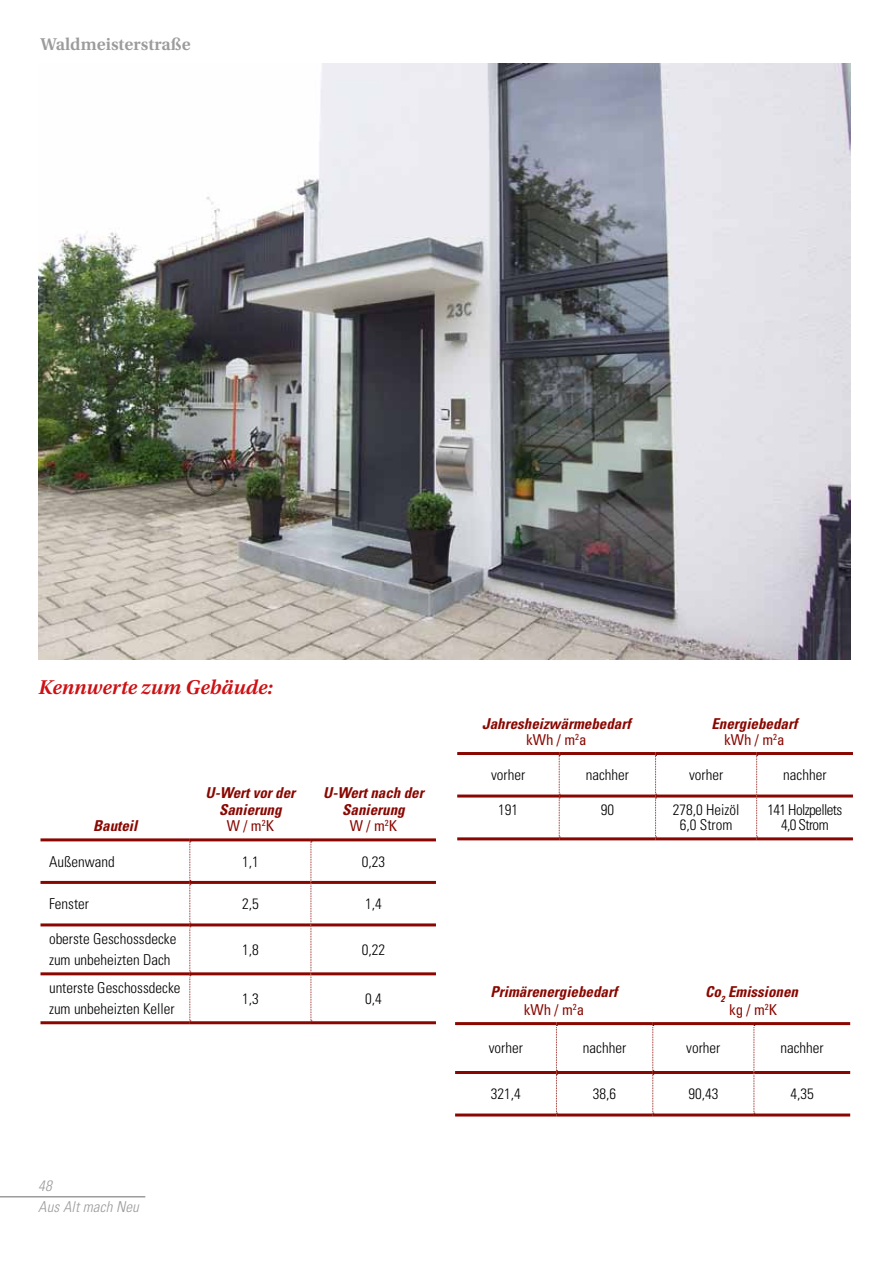
<style>
.page{position:relative;width:893px;height:1263px;background:#fff}
.page>*{position:absolute;margin:0;border:0;box-sizing:border-box;transform-origin:0 0}
.t1{font:italic 600 21px "Utopia Std";color:#cd1013}
.t2{font:600 18px "Utopia Std";color:#9c9c9d}
.t3{font:300 condensed 15px/21px "Univers";color:#000}
.t4{font:italic 700 condensed 15px "Univers";color:#890700}
.t5{font:condensed 15px "Univers";color:#890700}
.t6{font:italic 300 condensed 15px/21.3px "Univers";letter-spacing:.01em;color:#9c9c9d}
.t7{font:300 condensed 15px "Univers";letter-spacing:-.04em;color:#000}
</style>
<div class="page">
<hr style="left:0;top:1196px;width:145px;height:1px;background:#9c9c9d">
<img style="left:38px;top:64px;width:812px;height:595px">
<hr style="left:457px;top:752px;width:102px;height:3px;background:#890700">
<hr style="left:559px;top:752px;width:97px;height:3px;background:#890700">
<hr style="left:656px;top:752px;width:101px;height:3px;background:#890700">
<hr style="left:757px;top:752px;width:96px;height:3px;background:#890700">
<svg style="left:559px;top:755px;width:1px;height:82px"></svg>
<svg style="left:655px;top:755px;width:2px;height:82px"></svg>
<hr style="left:457px;top:794px;width:102px;height:3px;background:#890700">
<hr style="left:559px;top:794px;width:97px;height:3px;background:#890700">
<hr style="left:656px;top:794px;width:100px;height:3px;background:#890700">
<hr style="left:757px;top:794px;width:96px;height:3px;background:#890700">
<hr style="left:457px;top:837px;width:102px;height:3px;background:#890700">
<hr style="left:559px;top:837px;width:97px;height:3px;background:#890700">
<hr style="left:656px;top:837px;width:101px;height:3px;background:#890700">
<hr style="left:757px;top:837px;width:96px;height:3px;background:#890700">
<svg style="left:756px;top:755px;width:2px;height:83px"></svg>
<hr style="left:455px;top:1022px;width:101px;height:3px;background:#890700">
<hr style="left:556px;top:1022px;width:97px;height:3px;background:#890700">
<hr style="left:653px;top:1022px;width:101px;height:3px;background:#890700">
<hr style="left:754px;top:1022px;width:96px;height:3px;background:#890700">
<svg style="left:556px;top:1025px;width:1px;height:88px"></svg>
<svg style="left:652px;top:1025px;width:2px;height:88px"></svg>
<hr style="left:455px;top:1071px;width:101px;height:3px;background:#890700">
<hr style="left:556px;top:1071px;width:97px;height:3px;background:#890700">
<hr style="left:653px;top:1071px;width:101px;height:3px;background:#890700">
<hr style="left:754px;top:1071px;width:96px;height:3px;background:#890700">
<hr style="left:455px;top:1113px;width:101px;height:3px;background:#890700">
<hr style="left:556px;top:1113px;width:97px;height:3px;background:#890700">
<hr style="left:653px;top:1113px;width:101px;height:3px;background:#890700">
<hr style="left:754px;top:1113px;width:96px;height:3px;background:#890700">
<svg style="left:754px;top:1025px;width:1px;height:89px"></svg>
<hr style="left:40px;top:838px;width:150px;height:3px;background:#890700">
<hr style="left:190px;top:838px;width:121px;height:3px;background:#890700">
<hr style="left:311px;top:838px;width:125px;height:3px;background:#890700">
<svg style="left:189px;top:841px;width:2px;height:180px"></svg>
<hr style="left:40px;top:881px;width:150px;height:3px;background:#890700">
<hr style="left:190px;top:881px;width:121px;height:3px;background:#890700">
<hr style="left:311px;top:881px;width:125px;height:3px;background:#890700">
<hr style="left:40px;top:923px;width:150px;height:3px;background:#890700">
<hr style="left:190px;top:923px;width:121px;height:3px;background:#890700">
<hr style="left:311px;top:923px;width:125px;height:3px;background:#890700">
<hr style="left:40px;top:972px;width:150px;height:3px;background:#890700">
<hr style="left:190px;top:972px;width:121px;height:3px;background:#890700">
<hr style="left:311px;top:972px;width:125px;height:3px;background:#890700">
<hr style="left:40px;top:1021px;width:150px;height:3px;background:#890700">
<hr style="left:190px;top:1021px;width:121px;height:3px;background:#890700">
<hr style="left:311px;top:1021px;width:125px;height:3px;background:#890700">
<svg style="left:311px;top:841px;width:1px;height:180px"></svg>
<p class="t2" style="left:40px;top:34px;width:152px">Waldmeisterstraße</p>
<p class="t1" style="left:38px;top:675px;width:236px">Kennwerte zum Gebäude:</p>
<p class="t4" style="left:93px;top:817px;width:46px">Bauteil</p>
<p class="t4" style="left:206px;top:784px;width:91px">U-Wert vor der</p>
<p class="t4" style="left:219px;top:800px;width:64px">Sanierung</p>
<p class="t5" style="left:227px;top:816px;width:49px">W / m<sup>2</sup>K</p>
<p class="t4" style="left:323px;top:784px;width:102px">U-Wert nach der</p>
<p class="t4" style="left:342px;top:800px;width:64px">Sanierung</p>
<p class="t5" style="left:350px;top:816px;width:49px">W / m<sup>2</sup>K</p>
<p class="t3" style="left:49px;top:851px;width:67px">Außenwand</p>
<p class="t3" style="left:242px;top:851px;width:18px">1,1</p>
<p class="t3" style="left:362px;top:851px;width:25px">0,23</p>
<p class="t3" style="left:49px;top:893px;width:41px">Fenster</p>
<p class="t3" style="left:242px;top:893px;width:18px">2,5</p>
<p class="t3" style="left:365px;top:893px;width:18px">1,4</p>
<p class="t3" style="left:49px;top:928px;width:129px">oberste Geschossdecke</p>
<p class="t3" style="left:49px;top:949px;width:123px">zum unbeheizten Dach</p>
<p class="t3" style="left:242px;top:939px;width:18px">1,8</p>
<p class="t3" style="left:362px;top:939px;width:25px">0,22</p>
<p class="t3" style="left:49px;top:977px;width:133px">unterste Geschossdecke zum unbeheizten Keller</p>
<p class="t3" style="left:242px;top:988px;width:18px">1,3</p>
<p class="t3" style="left:365px;top:988px;width:18px">0,4</p>
<p class="t6" style="left:38px;top:1175px;width:102px">48<br>Aus Alt mach Neu</p>
<p class="t4" style="left:482px;top:714px;width:150px">Jahresheizwärmebedarf</p>
<p class="t5" style="left:526px;top:730px;width:62px">kWh / m<sup>2</sup>a</p>
<p class="t4" style="left:711px;top:714px;width:87px">Energiebedarf</p>
<p class="t5" style="left:724px;top:730px;width:62px">kWh / m<sup>2</sup>a</p>
<p class="t3" style="left:491px;top:764px;width:36px">vorher</p>
<p class="t3" style="left:586px;top:764px;width:45px">nachher</p>
<p class="t3" style="left:689px;top:764px;width:36px">vorher</p>
<p class="t3" style="left:783px;top:764px;width:45px">nachher</p>
<p class="t3" style="left:498px;top:800px;width:21px">191</p>
<p class="t3" style="left:601px;top:800px;width:15px">90</p>
<p class="t3" style="left:673px;top:800px;width:68px">278,0 Heizöl</p>
<p class="t3" style="left:680px;top:815px;width:54px">6,0 Strom</p>
<p class="t7" style="left:767px;top:801px;width:76px">141 Holzpellets</p>
<p class="t3" style="left:781px;top:815px;width:49px">4,0 Strom</p>
<p class="t4" style="left:491px;top:982px;width:128px">Primärenergiebedarf</p>
<p class="t5" style="left:524px;top:1000px;width:62px">kWh / m<sup>2</sup>a</p>
<p class="t4" style="left:705px;top:982px;width:95px">Co<sub>2</sub> Emissionen</p>
<p class="t5" style="left:729px;top:1000px;width:50px">kg / m<sup>2</sup>K</p>
<p class="t3" style="left:489px;top:1038px;width:36px">vorher</p>
<p class="t3" style="left:583px;top:1038px;width:45px">nachher</p>
<p class="t3" style="left:686px;top:1038px;width:36px">vorher</p>
<p class="t3" style="left:780px;top:1038px;width:45px">nachher</p>
<p class="t3" style="left:491px;top:1083px;width:31px">321,4</p>
<p class="t3" style="left:593px;top:1083px;width:25px">38,6</p>
<p class="t3" style="left:688px;top:1083px;width:31px">90,43</p>
<p class="t3" style="left:790px;top:1083px;width:25px">4,35</p>
</div>
